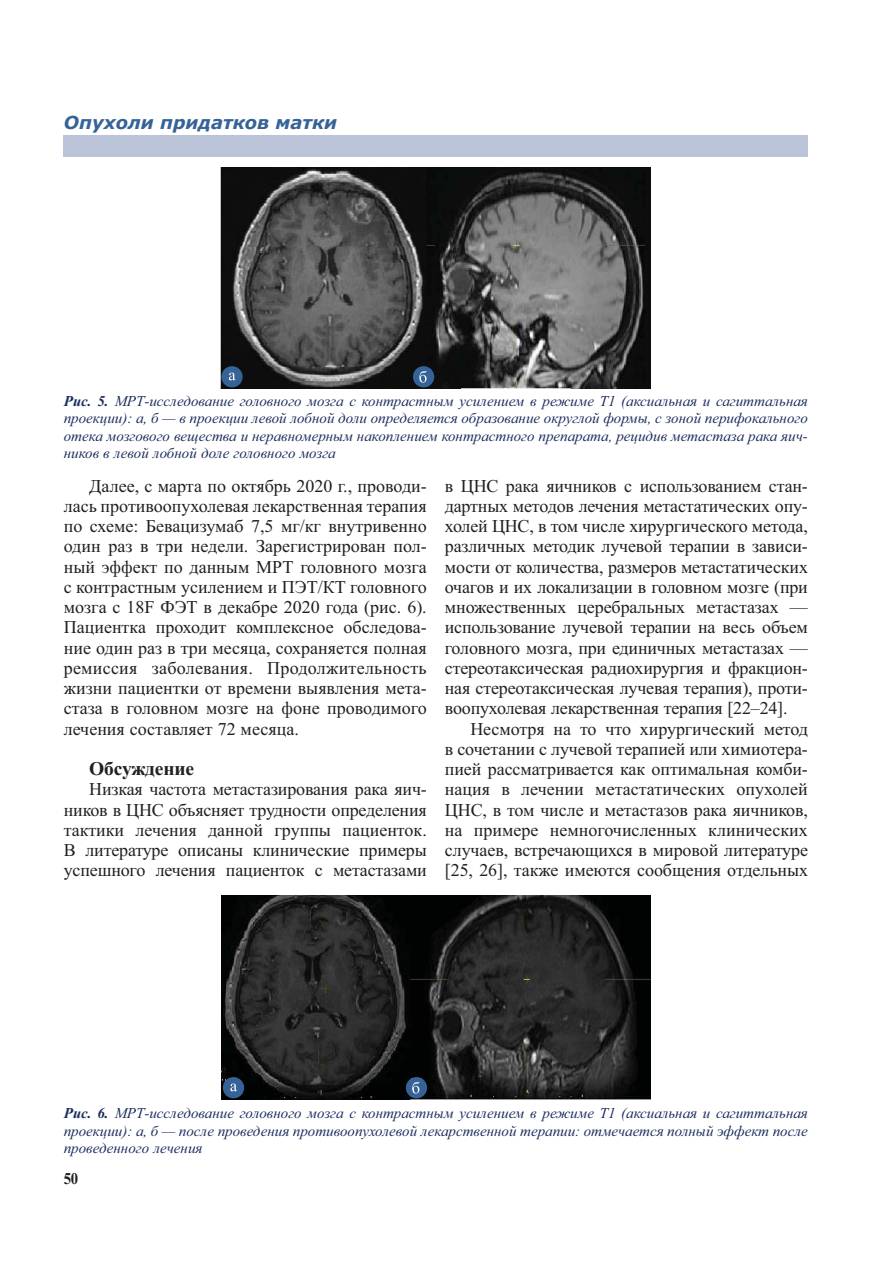
<style>
.page{position:relative;width:893px;height:1263px;background:#fff}
.page>*{position:absolute;margin:0;border:0;box-sizing:border-box;transform-origin:0 0}
.t1{font:700 19.5px "Times New Roman";letter-spacing:-.01em;color:#231f20}
.t2{font:18px/20.2px "Times New Roman";letter-spacing:-.01em;color:#231f20;text-align:justify}
.t3{font:italic 700 18px "Verdana";color:#366397}
.t4{font:700 16.5px "Times New Roman";color:#231f20;scale:.9 1}
.t5{font:italic 15px/17.2px "Times New Roman";color:#1b2c5d;text-align:justify}
.s1{font-weight:700}
</style>
<div class="page">
<div style="left:64px;top:135px;width:744px;height:22px;background:#bbc3d8"></div>
<img style="left:221px;top:168px;width:430px;height:221px">
<img style="left:221px;top:895px;width:430px;height:204px">
<div style="left:221px;top:366px;width:22px;height:21px;background:#366397;border-radius:50%"></div>
<svg style="left:229px;top:373px;width:7px;height:7px"></svg>
<div style="left:223px;top:1077px;width:21px;height:21px;background:#366397;border-radius:50%"></div>
<svg style="left:230px;top:1083px;width:7px;height:8px"></svg>
<div style="left:413px;top:366px;width:21px;height:21px;background:#366397;border-radius:50%"></div>
<svg style="left:419px;top:371px;width:8px;height:12px"></svg>
<div style="left:406px;top:1077px;width:21px;height:21px;background:#366397;border-radius:50%"></div>
<svg style="left:412px;top:1082px;width:8px;height:11px"></svg>
<p class="t3" style="left:64px;top:116px;width:275px">Опухоли придатков матки</p>
<p class="t5" style="left:64px;top:394px;width:746px"><span class="s1">Рис. 5.</span> МРТ-исследование головного мозга с контрастным усилением в режиме Т1 (аксиальная и сагиттальная проекции): а, б — в проекции левой лобной доли определяется образование округлой формы, с зоной перифокального отека мозгового вещества и неравномерным накоплением контрастного препарата, рецидив метастаза рака яич&shy;ников в левой лобной доле головного мозга</p>
<p class="t2" style="left:64px;top:477px;width:365px;text-indent:26px">Далее, с марта по октябрь 2020 г., проводи&shy;лась противоопухолевая лекарственная терапия по схеме: Бевацизумаб 7,5 мг/кг внутривенно один раз в три недели. Зарегистрирован пол&shy;ный эффект по данным МРТ головного мозга с контрастным усилением и ПЭТ/КТ головного мозга с 18F ФЭТ в декабре 2020 года (рис. 6).<br>Пациентка проходит комплексное обследова&shy;ние один раз в три месяца, сохраняется полная ремиссия заболевания. Продолжительность жизни пациентки от времени выявления мета&shy;стаза в головном мозге на фоне проводимого лечения составляет 72 месяца.</p>
<p class="t1" style="left:89px;top:762px;width:106px">Обсуждение</p>
<p class="t2" style="left:64px;top:781px;width:365px;text-indent:26px">Низкая частота метастазирования рака яич&shy;ников в ЦНС объясняет трудности определения тактики лечения данной группы пациенток.<br>В литературе описаны клинические примеры успешного лечения пациенток с метастазами</p>
<p class="t2" style="left:445px;top:477px;width:365px">в ЦНС рака яичников с использованием стан&shy;дартных методов лечения метастатических опу&shy;холей ЦНС, в том числе хирургического метода, различных методик лучевой терапии в зависи&shy;мости от количества, размеров метастатических очагов и их локализации в головном мозге (при множественных церебральных метастазах — использование лучевой терапии на весь объем головного мозга, при единичных метастазах — стереотаксическая радиохирургия и фракцион&shy;ная стереотаксическая лучевая терапия), проти&shy;воопухолевая лекарственная терапия [22–24].</p>
<p class="t2" style="left:445px;top:720px;width:365px;text-indent:26px">Несмотря на то что хирургический метод в сочетании с лучевой терапией или химиотера&shy;пией рассматривается как оптимальная комби&shy;нация в лечении метастатических опухолей ЦНС, в том числе и метастазов рака яичников, на примере немногочисленных клинических случаев, встречающихся в мировой литературе [25, 26], также имеются сообщения отдельных</p>
<p class="t5" style="left:64px;top:1106px;width:746px"><span class="s1">Рис. 6.</span> МРТ-исследование головного мозга с контрастным усилением в режиме Т1 (аксиальная и сагиттальная проекции): а, б — после проведения противоопухолевой лекарственной терапии: отмечается полный эффект после проведенного лечения</p>
<p class="t4" style="left:64px;top:1173px;width:18px">50</p>
</div>
